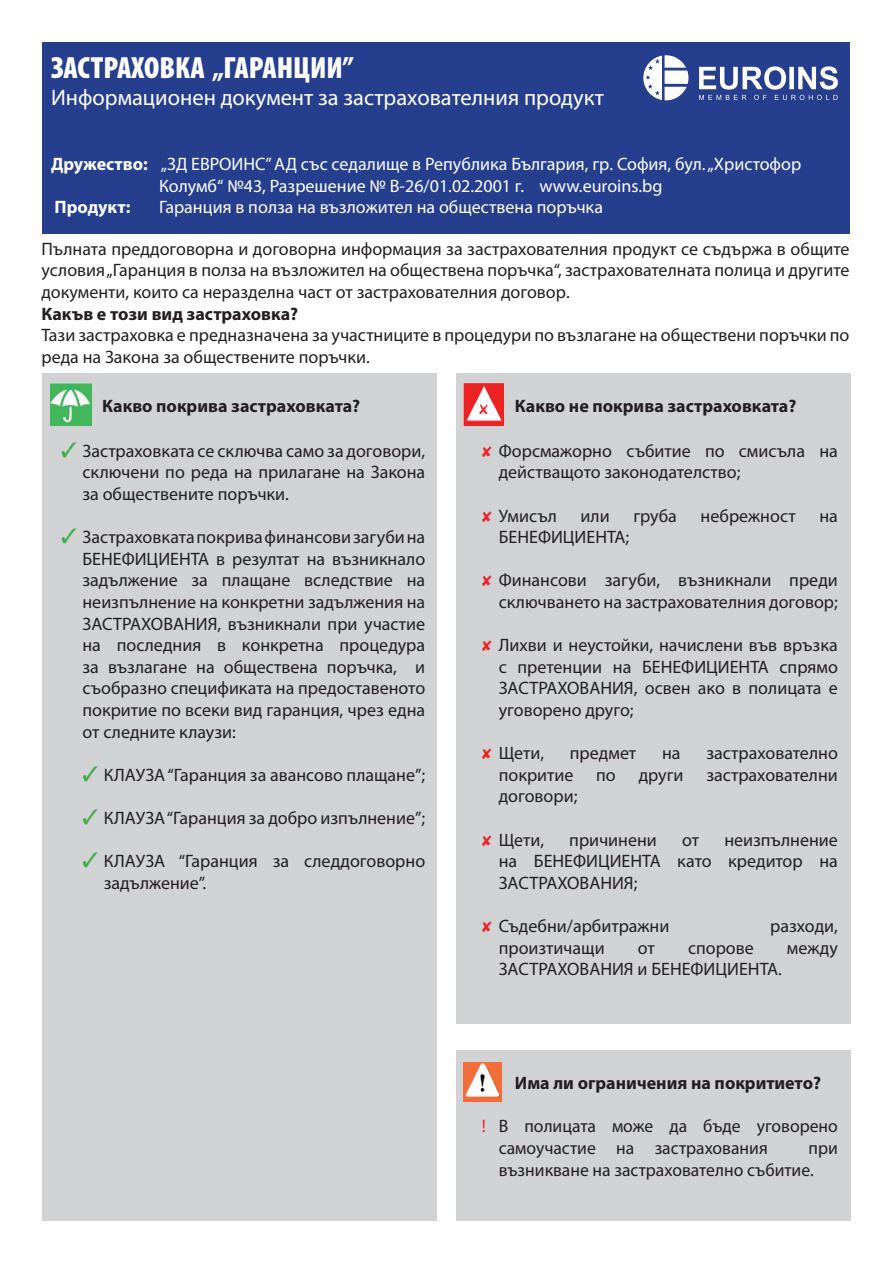
<style>
.page{position:relative;width:893px;height:1263px;background:#fff}
.page>*{position:absolute;margin:0;border:0;box-sizing:border-box;transform-origin:0 0}
.t1{font:900 condensed 30.75px "Myriad Pro";color:#fff}
.t2{font:22.5px "Myriad Pro";color:#fff}
.t3{font:18px/21.6px "Myriad Pro";color:#231f20}
.t4{font:18px/21.6px "Myriad Pro";color:#fff}
.t5{font:700 18px "Myriad Pro";color:#231f20}
.t6{font:700 18px "Myriad Pro";color:#fff}
.s1{font-weight:700}
.s2{color:#ed2223}
</style>
<div class="page">
<div style="left:43px;top:43px;width:807px;height:191px;background:#253f8e"></div>
<svg style="left:643px;top:55px;width:195px;height:45px"></svg>
<div style="left:42px;top:373px;width:395px;height:847px;background:#d1d2d4"></div>
<div style="left:456px;top:373px;width:394px;height:650px;background:#d1d2d4"></div>
<img style="left:50px;top:384px;width:41px;height:41px">
<img style="left:464px;top:384px;width:40px;height:41px">
<div style="left:456px;top:1050px;width:394px;height:170px;background:#d1d2d4"></div>
<img style="left:464px;top:1062px;width:38px;height:39px">
<h1 class="t1" style="left:51px;top:51px;width:304px">ЗАСТРАХОВКА „ГАРАНЦИИ”</h1>
<p class="t2" style="left:51px;top:84px;width:555px">Информационен документ за застрахователния продукт</p>
<p class="t4" style="left:159px;top:153px;width:644px;text-indent:-108px"><span class="s1">Дружество:</span> „ЗД ЕВРОИНС” АД със седалище в Република България, гр. София, бул. „Христофор<br>Колумб“ №43, Разрешение № В-26/01.02.2001 г. www.euroins.bg</p>
<p class="t6" style="left:55px;top:197px;width:77px">Продукт:</p>
<p class="t4" style="left:159px;top:196px;width:446px">Гаранция в полза на възложител на обществена поръчка</p>
<p class="t3" style="left:41px;top:238px;width:809px;text-align:justify">Пълната преддоговорна и договорна информация за застрахователния продукт се съдържа в общите условия „Гаранция в полза на възложител на обществена поръчка“, застрахователната полица и другите документи, които са неразделна част от застрахователния договор.</p>
<p class="t5" style="left:41px;top:303px;width:258px">Какъв е този вид застраховка?</p>
<p class="t3" style="left:41px;top:324px;width:809px">Тази застраховка е предназначена за участниците в процедури по възлагане на обществени поръчки по реда на Закона за обществените поръчки.</p>
<p class="t5" style="left:102px;top:396px;width:259px">Какво покрива застраховката?</p>
<p class="t5" style="left:515px;top:396px;width:283px">Какво не покрива застраховката?</p>
<p class="t3" style="left:82px;top:440px;width:344px;text-align:justify">Застраховката се сключва само за договори, сключени по реда на прилагане на Закона за обществените поръчки.</p>
<p class="t3" style="left:82px;top:526px;width:344px;text-align:justify">Застраховката покрива финансови загуби на БЕНЕФИЦИЕНТА в резултат на възникнало задължение за плащане вследствие на неизпълнение на конкретни задължения на ЗАСТРАХОВАНИЯ, възникнали при участие на последния в конкретна процедура за възлагане на обществена поръчка, и съобразно спецификата на предоставеното покритие по всеки вид гаранция, чрез една от следните клаузи:</p>
<p class="t3" style="left:104px;top:764px;width:323px">КЛАУЗА “Гаранция за авансово плащане”;</p>
<p class="t3" style="left:104px;top:807px;width:323px">КЛАУЗА “Гаранция за добро изпълнение”;</p>
<p class="t3" style="left:104px;top:850px;width:323px">КЛАУЗА “Гаранция за следдоговорно задължение”.</p>
<p class="t3" style="left:499px;top:440px;width:341px">Форсмажорно събитие по смисъла на действащото законодателство;</p>
<p class="t3" style="left:499px;top:504px;width:60px">Умисъл</p>
<p class="t3" style="left:581px;top:504px;width:31px">или</p>
<p class="t3" style="left:633px;top:504px;width:45px">груба</p>
<p class="t3" style="left:701px;top:504px;width:97px">небрежност</p>
<p class="t3" style="left:819px;top:504px;width:20px">на</p>
<p class="t3" style="left:499px;top:526px;width:132px">БЕНЕФИЦИЕНТА;</p>
<p class="t3" style="left:499px;top:569px;width:341px">Финансови загуби, възникнали преди сключването на застрахователния договор;</p>
<p class="t3" style="left:499px;top:634px;width:341px;text-align:justify">Лихви и неустойки, начислени във връзка с претенции на БЕНЕФИЦИЕНТА спрямо ЗАСТРАХОВАНИЯ, освен ако в полицата е уговорено друго;</p>
<p class="t3" style="left:499px;top:742px;width:47px">Щети,</p>
<p class="t3" style="left:570px;top:742px;width:68px">предмет</p>
<p class="t3" style="left:662px;top:742px;width:20px">на</p>
<p class="t3" style="left:706px;top:742px;width:133px">застрахователно</p>
<p class="t3" style="left:499px;top:764px;width:76px">покритие</p>
<p class="t3" style="left:596px;top:764px;width:21px">по</p>
<p class="t3" style="left:639px;top:764px;width:46px">други</p>
<p class="t3" style="left:706px;top:764px;width:133px">застрахователни</p>
<p class="t3" style="left:499px;top:785px;width:80px">договори;</p>
<p class="t3" style="left:499px;top:828px;width:47px">Щети,</p>
<p class="t3" style="left:569px;top:828px;width:89px">причинени</p>
<p class="t3" style="left:682px;top:828px;width:19px">от</p>
<p class="t3" style="left:499px;top:828px;width:341px;text-align:justify;text-indent:226px">неизпълнение на БЕНЕФИЦИЕНТА като кредитор на ЗАСТРАХОВАНИЯ;</p>
<p class="t3" style="left:499px;top:915px;width:172px">Съдебни/арбитражни</p>
<p class="t3" style="left:770px;top:915px;width:69px">разходи,</p>
<p class="t3" style="left:499px;top:936px;width:107px">произтичащи</p>
<p class="t3" style="left:638px;top:936px;width:19px">от</p>
<p class="t3" style="left:688px;top:936px;width:67px">спорове</p>
<p class="t3" style="left:787px;top:936px;width:52px">между</p>
<p class="t3" style="left:499px;top:958px;width:285px">ЗАСТРАХОВАНИЯ и БЕНЕФИЦИЕНТА.</p>
<p class="t5" style="left:515px;top:1073px;width:308px">Има ли ограничения на покритието?</p>
<p class="t3" style="left:499px;top:1115px;width:341px;text-indent:-17px"><span class="s2">!</span> В полицата може да бъде уговорено самоучастие на застрахования</p>
<p class="t3" style="left:499px;top:1137px;width:341px;text-indent:310px">при възникване на застрахователно събитие.</p>
</div>
